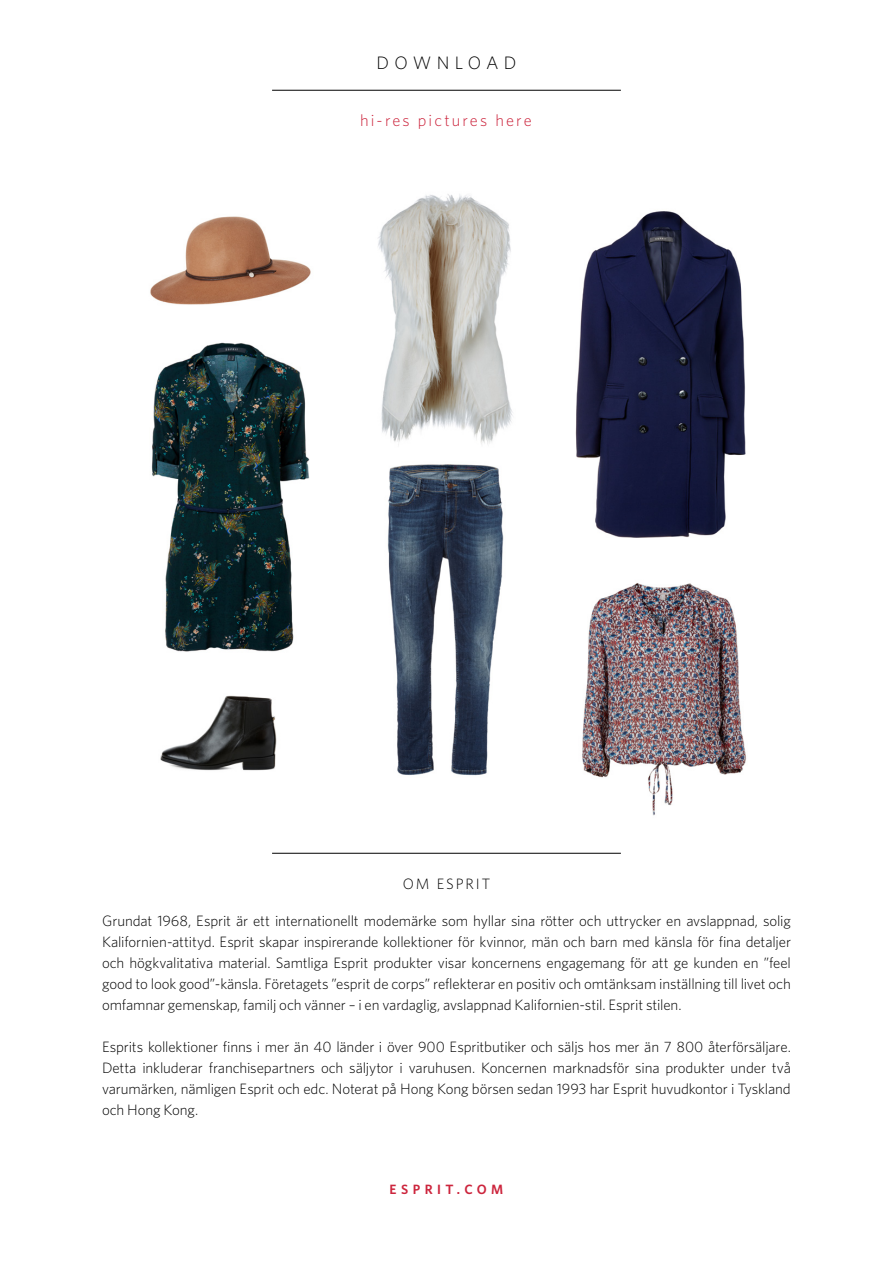
<style>
.page{position:relative;width:893px;height:1263px;background:#fff}
.page>*{position:absolute;margin:0;border:0;box-sizing:border-box;transform-origin:0 0}
.t1{font:300 18px "Whitney";letter-spacing:.3em;color:#000}
.t2{font:300 16.5px "Whitney";letter-spacing:.125em;color:#cc253d}
.t3{font:300 15px/21px "Whitney";letter-spacing:-.01em;color:#000;text-align:justify}
.t4{font:600 13.5px "Whitney";letter-spacing:.33em;color:#cc253d}
</style>
<div class="page">
<hr style="left:272px;top:90px;width:349px;height:1px;background:#000">
<hr style="left:272px;top:853px;width:349px;height:1px;background:#000">
<img style="left:160px;top:695px;width:117px;height:76px">
<img style="left:150px;top:216px;width:161px;height:89px">
<img style="left:388px;top:464px;width:116px;height:312px">
<img style="left:378px;top:194px;width:135px;height:251px">
<img style="left:151px;top:342px;width:159px;height:310px">
<img style="left:575px;top:211px;width:171px;height:327px">
<img style="left:582px;top:583px;width:165px;height:233px">
<p class="t1" style="left:376px;top:50px;width:142px">DOWNLOAD</p>
<p class="t2" style="left:360px;top:109px;width:173px">hi-res pictures here</p>
<p class="t3" style="left:403px;top:872px;width:85px">OM Esprit</p>
<p class="t3" style="left:102px;top:909px;width:690px">Grundat 1968, Esprit är ett internationellt modemärke som hyllar sina rötter och uttrycker en avslappnad, solig Kalifornien-attityd. Esprit skapar inspirerande kollektioner för kvinnor, män och barn med känsla för fina detaljer och högkvalitativa material. Samtliga Esprit produkter visar koncernens engagemang för att ge kunden en ”feel good to look good”-känsla. Företagets ”esprit de corps” reflekterar en positiv och omtänksam inställning till livet och omfamnar gemenskap, familj och vänner – i en vardaglig, avslappnad Kalifornien-stil. Esprit stilen.</p>
<p class="t3" style="left:102px;top:1035px;width:690px">Esprits kollektioner finns i mer än 40 länder i över 900 Espritbutiker och säljs hos mer än 7 800 återförsäljare.<br>Detta inkluderar franchisepartners och säljytor i varuhusen. Koncernen marknadsför sina produkter under två varumärken, nämligen Esprit och edc. Noterat på Hong Kong börsen sedan 1993 har Esprit huvudkontor i Tyskland och Hong Kong.</p>
<p class="t4" style="left:390px;top:1180px;width:115px">ESPRIT.COM</p>
</div>
